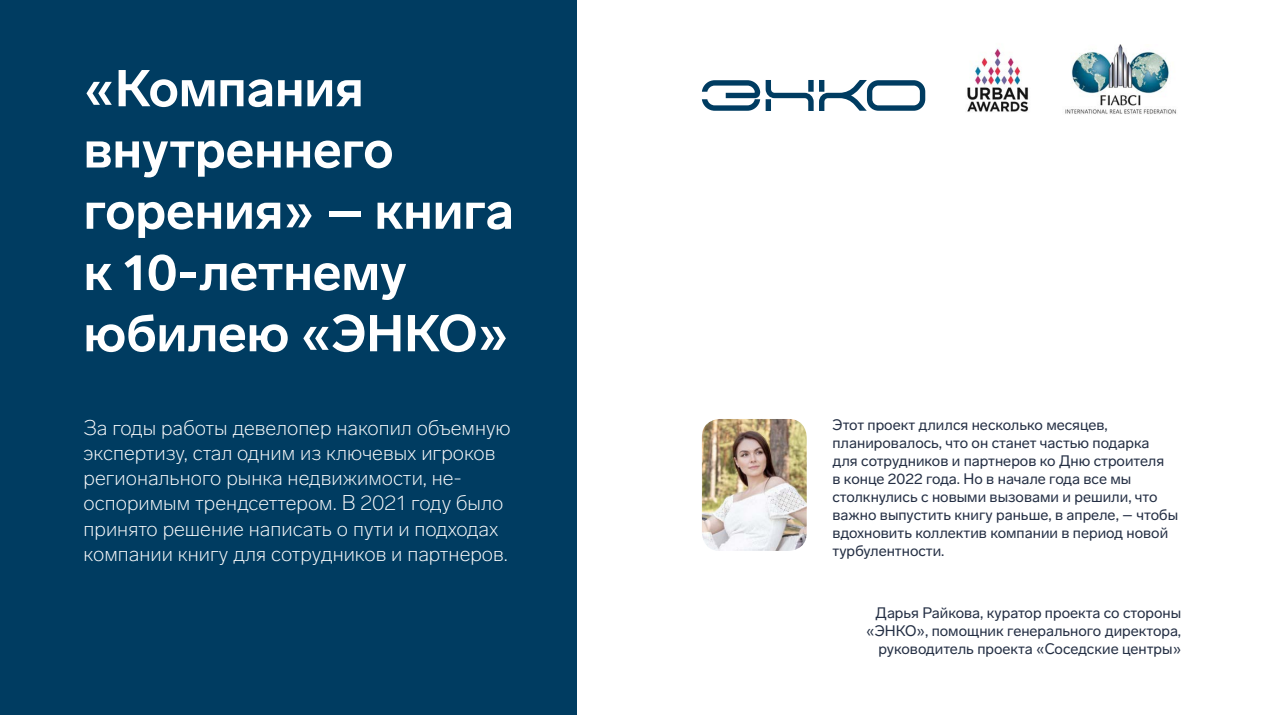
<style>
.page{position:relative;width:1276px;height:715px;background:#fff}
.page>*{position:absolute;margin:0;border:0;box-sizing:border-box;transform-origin:0 0}
.t1{font:700 51px/61.2px "Lab Grotesque";color:#fff}
.t2{font:100 21px/25.2px "Lab Grotesque";color:#fff}
.t3{font:15px/18px "Lab Grotesque";color:#242f44}
</style>
<div class="page">
<div style="left:0;top:0;width:576px;height:714px;background:#003c61"></div>
<img style="left:702px;top:419px;width:104px;height:131px">
<svg style="left:702px;top:80px;width:223px;height:31px"></svg>
<img style="left:967px;top:48px;width:62px;height:64px">
<img style="left:1065px;top:45px;width:111px;height:69px">
<h1 class="t1" style="left:84px;top:58px;width:432px">«Компания внутреннего горения» – книга к 10-летнему юбилею «ЭНКО»</h1>
<p class="t2" style="left:84px;top:415px;width:428px">За годы работы девелопер накопил объемную экспертизу, стал одним из ключевых игроков регионального рынка недвижимости, не&shy;оспоримым трендсеттером. В 2021 году было принято решение написать о пути и подходах компании книгу для сотрудников и партнеров.</p>
<p class="t3" style="left:832px;top:416px;width:347px">Этот проект длился несколько месяцев, планировалось, что он станет частью подарка для сотрудников и партнеров ко Дню строителя<br>в конце 2022 года. Но в начале года все мы столкнулись с новыми вызовами и решили, что важно выпустить книгу раньше, в апреле, – чтобы вдохновить коллектив компании в период новой турбулентности.</p>
<p class="t3" style="left:866px;top:603px;width:316px;text-align:right">Дарья Райкова, куратор проекта со стороны «ЭНКО», помощник генерального директора, руководитель проекта «Соседские центры»</p>
</div>
